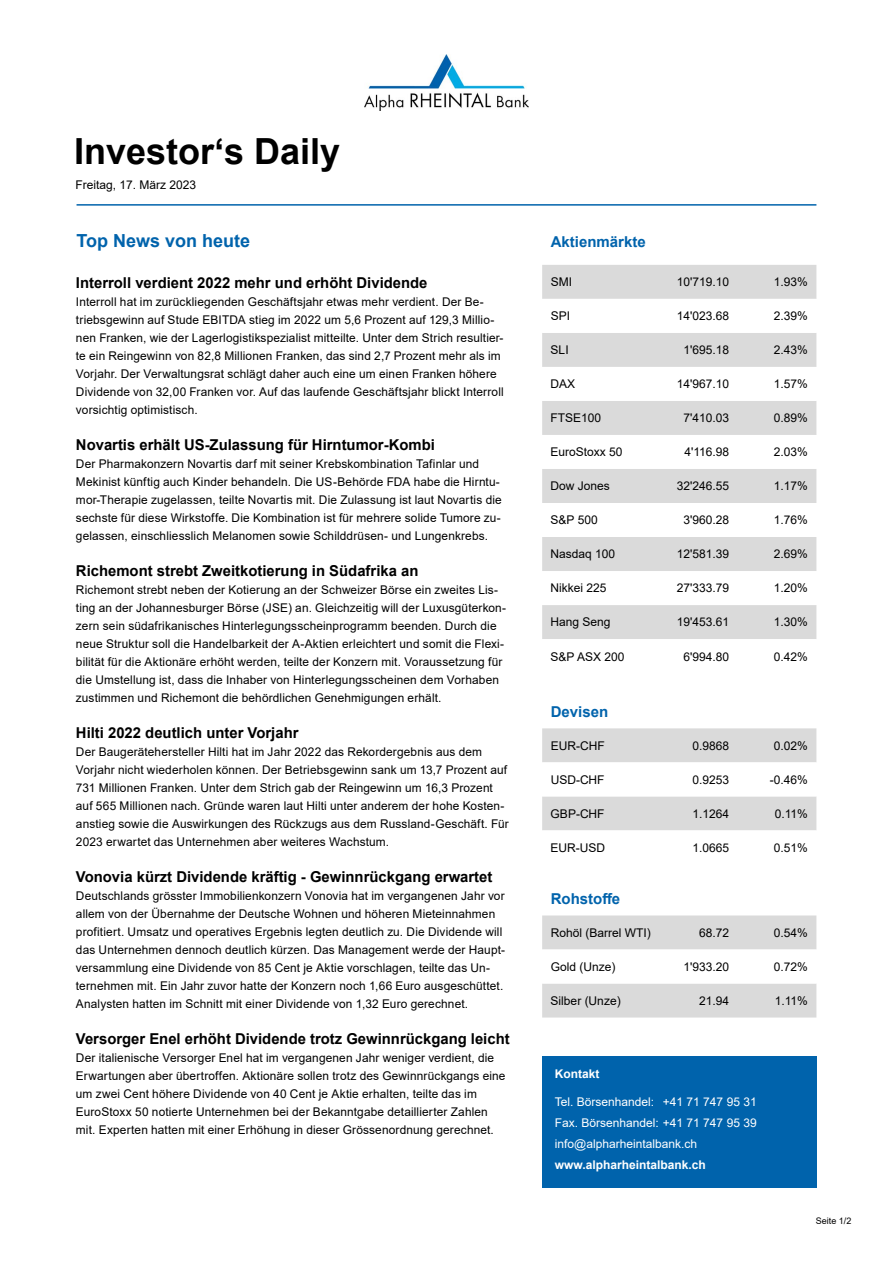
<style>
.page{position:relative;width:893px;height:1263px;background:#fff}
.page>*{position:absolute;margin:0;border:0;box-sizing:border-box;transform-origin:0 0}
.t1{font:700 36px "Arial";color:#000}
.t2{font:700 18px "Arial";color:#0063ac}
.t3{font:700 15px "Arial";color:#000}
.t4{font:700 15px "Arial";color:#0063ac}
.t5{font:12px/18px "Arial";letter-spacing:.01em;color:#000}
.t6{font:12px/21px "Arial";color:#fff;text-align:justify}
.t7{font:700 12px "Arial";color:#fff}
.t8{font:9px "Arial";color:#000}
</style>
<div class="page">
<img style="left:365px;top:54px;width:163px;height:57px">
<hr style="left:77px;top:204px;width:739px;height:2px;background:#0063ac">
<div style="left:542px;top:265px;width:274px;height:752px;background:#dadada"></div>
<svg style="left:542px;top:299px;width:274px;height:684px"></svg>
<div style="left:542px;top:1057px;width:274px;height:131px;background:#0063ac"></div>
<h1 class="t1" style="left:74px;top:126px;width:268px">Investor‘s Daily</h1>
<p class="t5" style="left:75px;top:175px;width:122px">Freitag, 17. März 2023</p>
<h2 class="t2" style="left:77px;top:228px;width:175px">Top News von heute</h2>
<p class="t4" style="left:551px;top:232px;width:97px">Aktienmärkte</p>
<p class="t5" style="left:551px;top:273px;width:23px">SMI</p>
<p class="t5" style="left:677px;top:273px;width:54px">10'719.10</p>
<p class="t5" style="left:774px;top:273px;width:36px">1.93%</p>
<p class="t5" style="left:551px;top:307px;width:21px">SPI</p>
<p class="t5" style="left:677px;top:307px;width:54px">14'023.68</p>
<p class="t5" style="left:774px;top:307px;width:36px">2.39%</p>
<p class="t5" style="left:551px;top:341px;width:20px">SLI</p>
<p class="t5" style="left:684px;top:341px;width:47px">1'695.18</p>
<p class="t5" style="left:774px;top:341px;width:36px">2.43%</p>
<p class="t5" style="left:551px;top:375px;width:26px">DAX</p>
<p class="t5" style="left:677px;top:375px;width:54px">14'967.10</p>
<p class="t5" style="left:774px;top:375px;width:36px">1.57%</p>
<p class="t5" style="left:551px;top:409px;width:52px">FTSE100</p>
<p class="t5" style="left:683px;top:409px;width:47px">7'410.03</p>
<p class="t5" style="left:774px;top:409px;width:36px">0.89%</p>
<p class="t5" style="left:551px;top:443px;width:74px">EuroStoxx 50</p>
<p class="t5" style="left:684px;top:443px;width:46px">4'116.98</p>
<p class="t5" style="left:774px;top:443px;width:36px">2.03%</p>
<p class="t5" style="left:551px;top:477px;width:61px">Dow Jones</p>
<p class="t5" style="left:677px;top:477px;width:54px">32'246.55</p>
<p class="t5" style="left:774px;top:477px;width:36px">1.17%</p>
<p class="t5" style="left:551px;top:511px;width:49px">S&amp;P 500</p>
<p class="t5" style="left:683px;top:511px;width:47px">3'960.28</p>
<p class="t5" style="left:774px;top:511px;width:36px">1.76%</p>
<p class="t5" style="left:551px;top:545px;width:66px">Nasdaq 100</p>
<p class="t5" style="left:677px;top:545px;width:54px">12'581.39</p>
<p class="t5" style="left:774px;top:545px;width:36px">2.69%</p>
<p class="t5" style="left:551px;top:579px;width:58px">Nikkei 225</p>
<p class="t5" style="left:677px;top:579px;width:54px">27'333.79</p>
<p class="t5" style="left:774px;top:579px;width:36px">1.20%</p>
<p class="t5" style="left:551px;top:613px;width:62px">Hang Seng</p>
<p class="t5" style="left:677px;top:613px;width:54px">19'453.61</p>
<p class="t5" style="left:774px;top:613px;width:36px">1.30%</p>
<p class="t5" style="left:550px;top:647px;width:75px">S&amp;P ASX 200</p>
<p class="t5" style="left:683px;top:647px;width:47px">6'994.80</p>
<p class="t5" style="left:774px;top:647px;width:36px">0.42%</p>
<p class="t3" style="left:76px;top:272px;width:353px">Interroll verdient 2022 mehr und erhöht Dividende</p>
<p class="t5" style="left:76px;top:293px;width:429px">Interroll hat im zurückliegenden Geschäftsjahr etwas mehr verdient. Der Be&shy;triebsgewinn auf Stude EBITDA stieg im 2022 um 5,6 Prozent auf 129,3 Millio&shy;nen Franken, wie der Lagerlogistikspezialist mitteilte. Unter dem Strich resultier&shy;te ein Reingewinn von 82,8 Millionen Franken, das sind 2,7 Prozent mehr als im Vorjahr. Der Verwaltungsrat schlägt daher auch eine um einen Franken höhere Dividende von 32,00 Franken vor. Auf das laufende Geschäftsjahr blickt Interroll vorsichtig optimistisch.</p>
<p class="t3" style="left:76px;top:434px;width:360px">Novartis erhält US-Zulassung für Hirntumor-Kombi</p>
<p class="t5" style="left:76px;top:455px;width:427px">Der Pharmakonzern Novartis darf mit seiner Krebskombination Tafinlar und Mekinist künftig auch Kinder behandeln. Die US-Behörde FDA habe die Hirntu&shy;mor-Therapie zugelassen, teilte Novartis mit. Die Zulassung ist laut Novartis die sechste für diese Wirkstoffe. Die Kombination ist für mehrere solide Tumore zu&shy;gelassen, einschliesslich Melanomen sowie Schilddrüsen- und Lungenkrebs.</p>
<p class="t3" style="left:76px;top:560px;width:344px">Richemont strebt Zweitkotierung in Südafrika an</p>
<p class="t5" style="left:76px;top:581px;width:432px">Richemont strebt neben der Kotierung an der Schweizer Börse ein zweites Lis&shy;ting an der Johannesburger Börse (JSE) an. Gleichzeitig will der Luxusgüterkon&shy;zern sein südafrikanisches Hinterlegungsscheinprogramm beenden. Durch die neue Struktur soll die Handelbarkeit der A-Aktien erleichtert und somit die Flexi&shy;bilität für die Aktionäre erhöht werden, teilte der Konzern mit. Voraussetzung für die Umstellung ist, dass die Inhaber von Hinterlegungsscheinen dem Vorhaben zustimmen und Richemont die behördlichen Genehmigungen erhält.</p>
<p class="t3" style="left:76px;top:722px;width:224px">Hilti 2022 deutlich unter Vorjahr</p>
<p class="t5" style="left:76px;top:743px;width:434px">Der Baugerätehersteller Hilti hat im Jahr 2022 das Rekordergebnis aus dem Vorjahr nicht wiederholen können. Der Betriebsgewinn sank um 13,7 Prozent auf 731 Millionen Franken. Unter dem Strich gab der Reingewinn um 16,3 Prozent auf 565 Millionen nach. Gründe waren laut Hilti unter anderem der hohe Kosten&shy;anstieg sowie die Auswirkungen des Rückzugs aus dem Russland-Geschäft. Für 2023 erwartet das Unternehmen aber weiteres Wachstum.</p>
<p class="t3" style="left:76px;top:866px;width:418px">Vonovia kürzt Dividende kräftig - Gewinnrückgang erwartet</p>
<p class="t5" style="left:76px;top:887px;width:430px">Deutschlands grösster Immobilienkonzern Vonovia hat im vergangenen Jahr vor allem von der Übernahme der Deutsche Wohnen und höheren Mieteinnahmen profitiert. Umsatz und operatives Ergebnis legten deutlich zu. Die Dividende will das Unternehmen dennoch deutlich kürzen. Das Management werde der Haupt&shy;versammlung eine Dividende von 85 Cent je Aktie vorschlagen, teilte das Un&shy;ternehmen mit. Ein Jahr zuvor hatte der Konzern noch 1,66 Euro ausgeschüttet.<br>Analysten hatten im Schnitt mit einer Dividende von 1,32 Euro gerechnet.</p>
<p class="t3" style="left:76px;top:1028px;width:435px">Versorger Enel erhöht Dividende trotz Gewinnrückgang leicht</p>
<p class="t5" style="left:76px;top:1049px;width:431px">Der italienische Versorger Enel hat im vergangenen Jahr weniger verdient, die Erwartungen aber übertroffen. Aktionäre sollen trotz des Gewinnrückgangs eine um zwei Cent höhere Dividende von 40 Cent je Aktie erhalten, teilte das im EuroStoxx 50 notierte Unternehmen bei der Bekanntgabe detaillierter Zahlen mit. Experten hatten mit einer Erhöhung in dieser Grössenordnung gerechnet.</p>
<p class="t4" style="left:551px;top:701px;width:59px">Devisen</p>
<p class="t5" style="left:551px;top:736px;width:55px">EUR-CHF</p>
<p class="t5" style="left:693px;top:736px;width:38px">0.9868</p>
<p class="t5" style="left:774px;top:736px;width:36px">0.02%</p>
<p class="t5" style="left:551px;top:770px;width:55px">USD-CHF</p>
<p class="t5" style="left:692px;top:770px;width:38px">0.9253</p>
<p class="t5" style="left:770px;top:770px;width:40px">-0.46%</p>
<p class="t5" style="left:551px;top:804px;width:55px">GBP-CHF</p>
<p class="t5" style="left:692px;top:804px;width:38px">1.1264</p>
<p class="t5" style="left:775px;top:804px;width:35px">0.11%</p>
<p class="t5" style="left:551px;top:838px;width:56px">EUR-USD</p>
<p class="t5" style="left:692px;top:838px;width:38px">1.0665</p>
<p class="t5" style="left:774px;top:838px;width:36px">0.51%</p>
<p class="t4" style="left:551px;top:888px;width:71px">Rohstoffe</p>
<p class="t5" style="left:551px;top:923px;width:102px">Rohöl (Barrel WTI)</p>
<p class="t5" style="left:699px;top:923px;width:32px">68.72</p>
<p class="t5" style="left:774px;top:923px;width:36px">0.54%</p>
<p class="t5" style="left:551px;top:957px;width:66px">Gold (Unze)</p>
<p class="t5" style="left:684px;top:957px;width:47px">1'933.20</p>
<p class="t5" style="left:774px;top:957px;width:36px">0.72%</p>
<p class="t5" style="left:551px;top:992px;width:72px">Silber (Unze)</p>
<p class="t5" style="left:699px;top:992px;width:32px">21.94</p>
<p class="t5" style="left:775px;top:992px;width:35px">1.11%</p>
<p class="t7" style="left:555px;top:1065px;width:46px">Kontakt</p>
<p class="t6" style="left:555px;top:1092px;width:203px">Tel. Börsenhandel: +41 71 747 95 31<br>Fax. Börsenhandel: +41 71 747 95 39 info@alpharheintalbank.ch</p>
<p class="t7" style="left:555px;top:1157px;width:152px">www.alpharheintalbank.ch</p>
<p class="t8" style="left:816px;top:1215px;width:37px">Seite 1/2</p>
</div>
